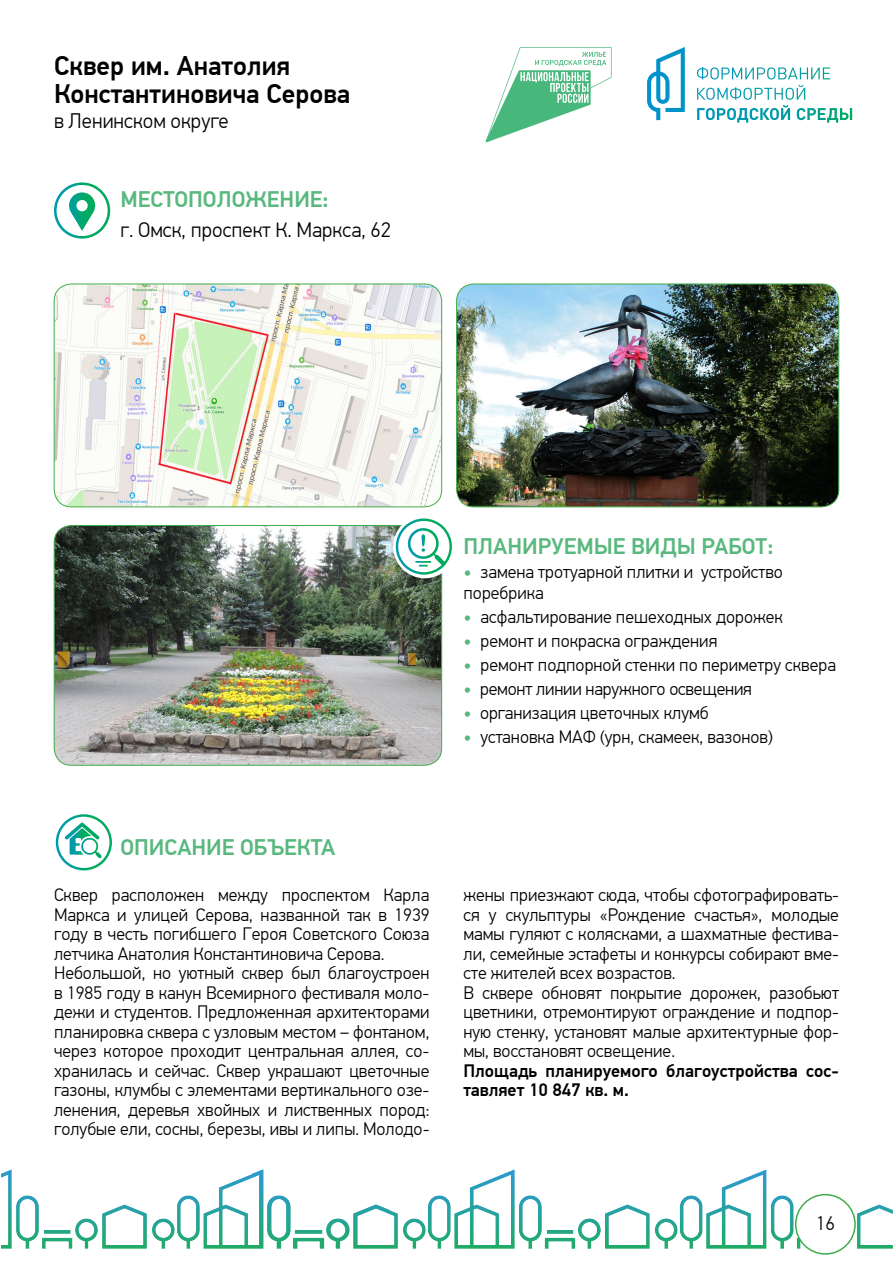
<style>
.page{position:relative;width:893px;height:1263px;background:#fff}
.page>*{position:absolute;margin:0;border:0;box-sizing:border-box;transform-origin:0 0}
.t1{font:500 27px/28.5px "PF Din Text Pro";color:#000}
.t2{font:500 22.5px "PF Din Text Pro";color:#58b87d}
.t3{font:300 21px "PF Din Text Pro";color:#000}
.t4{font:300 19.5px "PF Din Text Pro";color:#000}
.t5{font:300 18px/19.5px "PF Din Text Pro";color:#000}
.t6{font:500 18px/19.5px "PF Din Text Pro";color:#000}
.s1{font-weight:500;color:#58b87d}
</style>
<div class="page">
<svg style="left:485px;top:47px;width:127px;height:95px"></svg>
<svg style="left:647px;top:47px;width:183px;height:73px"></svg>
<img style="left:2px;top:1169px;width:891px;height:79px">
<div style="left:796px;top:1194px;width:59px;height:60px;background:#fff;border-radius:50%"></div>
<div style="left:795px;top:1194px;width:61px;height:61px;border:2px solid #41ad49;border-radius:50%"></div>
<svg style="left:54px;top:182px;width:56px;height:57px"></svg>
<img style="left:54px;top:525px;width:388px;height:240px">
<div style="left:54px;top:525px;width:388px;height:240px;border:1px solid #41ad49;border-radius:17px"></div>
<img style="left:54px;top:284px;width:388px;height:223px">
<div style="left:54px;top:284px;width:388px;height:223px;border:1px solid #41ad49;border-radius:17px"></div>
<img style="left:457px;top:284px;width:382px;height:223px">
<div style="left:456px;top:284px;width:383px;height:223px;border:1px solid #41ad49;border-radius:17px"></div>
<svg style="left:56px;top:814px;width:56px;height:56px"></svg>
<div style="left:393px;top:515px;width:63px;height:63px;background:#fff;border-radius:50%"></div>
<svg style="left:396px;top:518px;width:56px;height:57px"></svg>
<h1 class="t1" style="left:54px;top:52px;width:298px">Сквер им. Анатолия<br>Константиновича Серова</h1>
<p class="t3" style="left:54px;top:109px;width:176px">в Ленинском округе</p>
<p class="t2" style="left:120px;top:186px;width:210px">Местоположение:</p>
<p class="t3" style="left:120px;top:218px;width:272px">г. Омск, проспект К. Маркса, 62</p>
<p class="t2" style="left:463px;top:533px;width:311px">Планируемые виды работ:</p>
<p class="t5" style="left:463px;top:562px;width:321px;line-height:21px"><span class="s1">•</span> замена тротуарной плитки и устройство поребрика</p>
<p class="t5" style="left:463px;top:607px;width:321px"><span class="s1">•</span> асфальтирование пешеходных дорожек</p>
<p class="t5" style="left:463px;top:631px;width:255px"><span class="s1">•</span> ремонт и покраска ограждения</p>
<p class="t5" style="left:463px;top:655px;width:374px"><span class="s1">•</span> ремонт подпорной стенки по периметру сквера</p>
<p class="t5" style="left:463px;top:679px;width:290px"><span class="s1">•</span> ремонт линии наружного освещения</p>
<p class="t5" style="left:463px;top:703px;width:247px"><span class="s1">•</span> организация цветочных клумб</p>
<p class="t5" style="left:463px;top:727px;width:311px"><span class="s1">•</span> установка МАФ (урн, скамеек, вазонов)</p>
<p class="t2" style="left:120px;top:834px;width:216px">описание объекта</p>
<p class="t5" style="left:54px;top:885px;width:377px">Сквер расположен между проспектом Карла Маркса и улицей Серова, названной так в 1939 году в честь погибшего Героя Советского Союза летчика Анатолия Константиновича Серова.<br>Небольшой, но уютный сквер был благоустроен в 1985 году в канун Всемирного фестиваля моло&shy;дежи и студентов. Предложенная архитекторами планировка сквера с узловым местом – фонтаном, через которое проходит центральная аллея, со&shy;хранилась и сейчас. Сквер украшают цветочные газоны, клумбы с элементами вертикального озе&shy;ленения, деревья хвойных и лиственных пород: голубые ели, сосны, березы, ивы и липы. Молодо-</p>
<p class="t5" style="left:463px;top:885px;width:377px">жены приезжают сюда, чтобы сфотографировать&shy;ся у скульптуры «Рождение счастья», молодые мамы гуляют с колясками, а шахматные фестива&shy;ли, семейные эстафеты и конкурсы собирают вме&shy;сте жителей всех возрастов.<br>В сквере обновят покрытие дорожек, разобьют цветники, отремонтируют ограждение и подпор&shy;ную стенку, установят малые архитектурные фор&shy;мы, восстановят освещение.</p>
<p class="t6" style="left:463px;top:1061px;width:377px">Площадь планируемого благоустройства сос&shy;тавляет 10 847 кв. м.</p>
<p class="t4" style="left:816px;top:1212px;width:20px">16</p>
</div>
